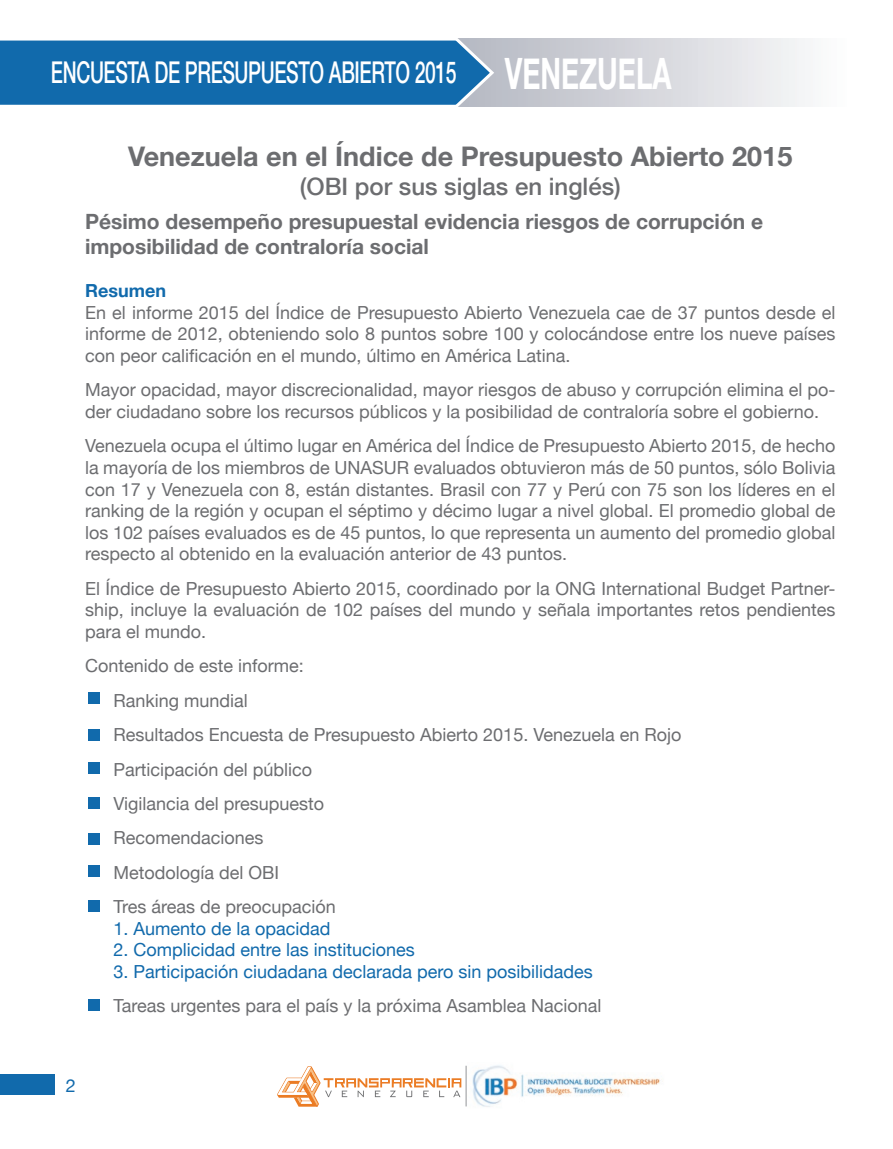
<style>
.page{position:relative;width:893px;height:1149px;background:#fff}
.page>*{position:absolute;margin:0;border:0;box-sizing:border-box;transform-origin:0 0}
.t1{font:500 30px "Helvetica Neue";letter-spacing:-.02em;color:#fff;scale:.65 1}
.t2{font:700 27px "Helvetica Neue";color:#6c6d70}
.t3{font:500 24px "Helvetica Neue";color:#6c6d70}
.t4{font:700 21px/25.2px "Helvetica Neue";color:#6c6d70}
.t5{font:18px/21.6px "Helvetica Neue";color:#6c6d70;text-align:justify}
.t6{font:18px "Helvetica Neue";color:#116aac}
.t7{font:700 18px "Helvetica Neue";color:#116aac}
.s1{font-weight:700;font-size:43.2px}
</style>
<div class="page">
<div style="left:89px;top:692px;width:11px;height:11px;background:#116aac"></div>
<div style="left:89px;top:729px;width:11px;height:11px;background:#116aac"></div>
<div style="left:89px;top:762px;width:11px;height:11px;background:#116aac"></div>
<div style="left:89px;top:797px;width:11px;height:11px;background:#116aac"></div>
<div style="left:89px;top:833px;width:11px;height:11px;background:#116aac"></div>
<div style="left:89px;top:865px;width:11px;height:11px;background:#116aac"></div>
<div style="left:89px;top:900px;width:11px;height:11px;background:#116aac"></div>
<div style="left:89px;top:999px;width:11px;height:11px;background:#116aac"></div>
<svg style="left:496px;top:39px;width:309px;height:68px;background:#d6d8dd"></svg>
<svg style="left:0;top:38px;width:496px;height:69px;background:#2777b2"></svg>
<img style="left:472px;top:1065px;width:188px;height:42px">
<hr style="left:466px;top:1065px;width:1px;height:41px;background:#939598">
<svg style="left:277px;top:1066px;width:184px;height:40px"></svg>
<div style="left:0;top:1074px;width:54px;height:20px;background:#116aac"></div>
<h1 class="t1" style="left:51px;top:48px;width:956px">ENCUESTA DE PRESUPUESTO ABIERTO 2015 <span class="s1">VENEZUELA</span></h1>
<h2 class="t2" style="left:128px;top:135px;width:666px">Venezuela en el Índice de Presupuesto Abierto 2015</h2>
<h3 class="t3" style="left:300px;top:167px;width:323px">(OBI por sus siglas en inglés)</h3>
<p class="t4" style="left:85px;top:209px;width:680px">Pésimo desempeño presupuestal evidencia riesgos de corrupción e imposibilidad de contraloría social</p>
<p class="t7" style="left:85px;top:276px;width:82px">Resumen</p>
<p class="t5" style="left:85px;top:302px;width:752px">En el informe 2015 del Índice de Presupuesto Abierto Venezuela cae de 37 puntos desde el informe de 2012, obteniendo solo 8 puntos sobre 100 y colocándose entre los nueve países con peor calificación en el mundo, último en América Latina.</p>
<p class="t5" style="left:85px;top:380px;width:752px">Mayor opacidad, mayor discrecionalidad, mayor riesgos de abuso y corrupción elimina el po&shy;der ciudadano sobre los recursos públicos y la posibilidad de contraloría sobre el gobierno.</p>
<p class="t5" style="left:85px;top:436px;width:752px">Venezuela ocupa el último lugar en América del Índice de Presupuesto Abierto 2015, de hecho la mayoría de los miembros de UNASUR evaluados obtuvieron más de 50 puntos, sólo Bolivia con 17 y Venezuela con 8, están distantes. Brasil con 77 y Perú con 75 son los líderes en el ranking de la región y ocupan el séptimo y décimo lugar a nivel global. El promedio global de los 102 países evaluados es de 45 puntos, lo que representa un aumento del promedio global respecto al obtenido en la evaluación anterior de 43 puntos.</p>
<p class="t5" style="left:85px;top:578px;width:752px">El Índice de Presupuesto Abierto 2015, coordinado por la ONG International Budget Partner&shy;ship, incluye la evaluación de 102 países del mundo y señala importantes retos pendientes para el mundo.</p>
<p class="t5" style="left:114px;top:649px;width:569px;line-height:34.3px;text-align:left;text-indent:-28px">Contenido de este informe:<br>Ranking mundial<br>Resultados Encuesta de Presupuesto Abierto 2015. Venezuela en Rojo<br>Participación del público<br>Vigilancia del presupuesto<br>Recomendaciones<br>Metodología del OBI<br>Tres áreas de preocupación</p>
<p class="t6" style="left:114px;top:915px;width:219px">1. Aumento de la opacidad</p>
<p class="t6" style="left:114px;top:936px;width:303px">2. Complicidad entre las instituciones</p>
<p class="t6" style="left:114px;top:958px;width:481px">3. Participación ciudadana declarada pero sin posibilidades</p>
<p class="t5" style="left:114px;top:995px;width:489px">Tareas urgentes para el país y la próxima Asamblea Nacional</p>
<p class="t6" style="left:66px;top:1072px;width:12px">2</p>
</div>
